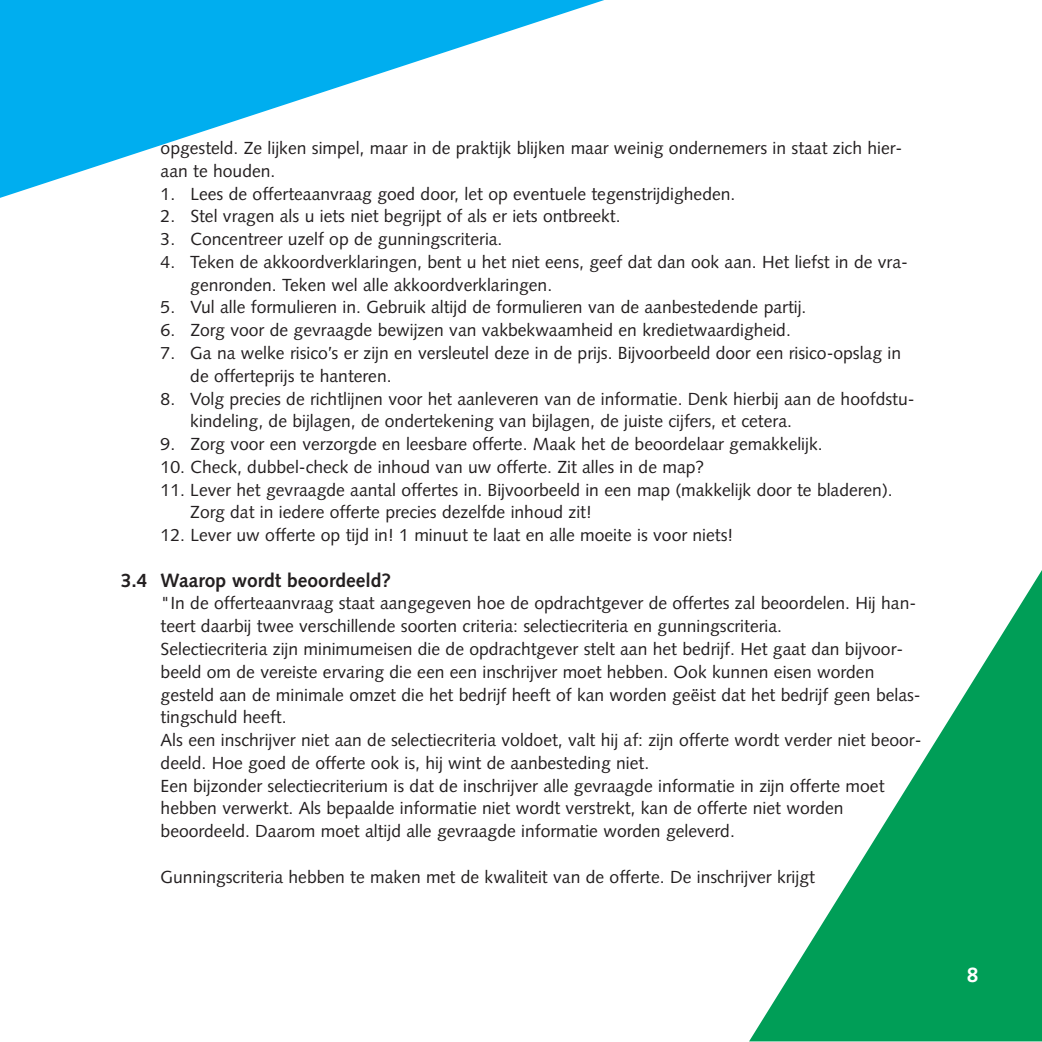
<style>
.page{position:relative;width:1042px;height:1042px;background:#fff}
.page>*{position:absolute;margin:0;border:0;box-sizing:border-box;transform-origin:0 0}
.t1{font:700 21px "Syntax";color:#fff}
.t2{font:700 19.25px "Syntax";color:#231f20}
.t3{font:17.5px/22.8px "Syntax";color:#231f20}
</style>
<div class="page">
<svg style="left:0;top:0;width:604px;height:198px"></svg>
<svg style="left:749px;top:571px;width:292px;height:470px"></svg>
<p class="t3" style="left:160px;top:138px;width:743px">opgesteld. Ze lijken simpel, maar in de praktijk blijken maar weinig ondernemers in staat zich hier&shy;aan te houden.</p>
<p class="t3" style="left:160px;top:184px;width:576px">1. Lees de offerteaanvraag goed door, let op eventuele tegenstrijdigheden.</p>
<p class="t3" style="left:160px;top:207px;width:461px">2. Stel vragen als u iets niet begrijpt of als er iets ontbreekt.</p>
<p class="t3" style="left:160px;top:229px;width:343px">3. Concentreer uzelf op de gunningscriteria.</p>
<p class="t3" style="left:190px;top:252px;width:719px;text-indent:-30px">4. Teken de akkoordverklaringen, bent u het niet eens, geef dat dan ook aan. Het liefst in de vra&shy;genronden. Teken wel alle akkoordverklaringen.</p>
<p class="t3" style="left:160px;top:298px;width:647px">5. Vul alle formulieren in. Gebruik altijd de formulieren van de aanbestedende partij.</p>
<p class="t3" style="left:160px;top:320px;width:631px">6. Zorg voor de gevraagde bewijzen van vakbekwaamheid en kredietwaardigheid.</p>
<p class="t3" style="left:190px;top:343px;width:712px;text-indent:-30px">7. Ga na welke risico’s er zijn en versleutel deze in de prijs. Bijvoorbeeld door een risico-opslag in de offerteprijs te hanteren.</p>
<p class="t3" style="left:190px;top:389px;width:725px;text-indent:-30px">8. Volg precies de richtlijnen voor het aanleveren van de informatie. Denk hierbij aan de hoofdstu&shy;kindeling, de bijlagen, de ondertekening van bijlagen, de juiste cijfers, et cetera.</p>
<p class="t3" style="left:160px;top:434px;width:663px">9. Zorg voor een verzorgde en leesbare offerte. Maak het de beoordelaar gemakkelijk.</p>
<p class="t3" style="left:160px;top:457px;width:545px">10. Check, dubbel-check de inhoud van uw offerte. Zit alles in de map?</p>
<p class="t3" style="left:190px;top:480px;width:703px;text-indent:-30px">11. Lever het gevraagde aantal offertes in. Bijvoorbeeld in een map (makkelijk door te bladeren).<br>Zorg dat in iedere offerte precies dezelfde inhoud zit!</p>
<p class="t3" style="left:160px;top:525px;width:574px">12. Lever uw offerte op tijd in! 1 minuut te laat en alle moeite is voor niets!</p>
<p class="t2" style="left:121px;top:572px;width:272px">3.4 Waarop wordt beoordeeld?</p>
<p class="t3" style="left:160px;top:593px;width:762px">"In de offerteaanvraag staat aangegeven hoe de opdrachtgever de offertes zal beoordelen. Hij han&shy;teert daarbij twee verschillende soorten criteria: selectiecriteria en gunningscriteria.<br>Selectiecriteria zijn minimumeisen die de opdrachtgever stelt aan het bedrijf. Het gaat dan bijvoor&shy;beeld om de vereiste ervaring die een een inschrijver moet hebben. Ook kunnen eisen worden gesteld aan de minimale omzet die het bedrijf heeft of kan worden geëist dat het bedrijf geen belas&shy;tingschuld heeft.<br>Als een inschrijver niet aan de selectiecriteria voldoet, valt hij af: zijn offerte wordt verder niet beoor&shy;deeld. Hoe goed de offerte ook is, hij wint de aanbesteding niet.<br>Een bijzonder selectiecriterium is dat de inschrijver alle gevraagde informatie in zijn offerte moet hebben verwerkt. Als bepaalde informatie niet wordt verstrekt, kan de offerte niet worden beoordeeld. Daarom moet altijd alle gevraagde informatie worden geleverd.</p>
<p class="t3" style="left:160px;top:866px;width:655px">Gunningscriteria hebben te maken met de kwaliteit van de offerte. De inschrijver krijgt</p>
<p class="t1" style="left:966px;top:966px;width:13px">8</p>
</div>
